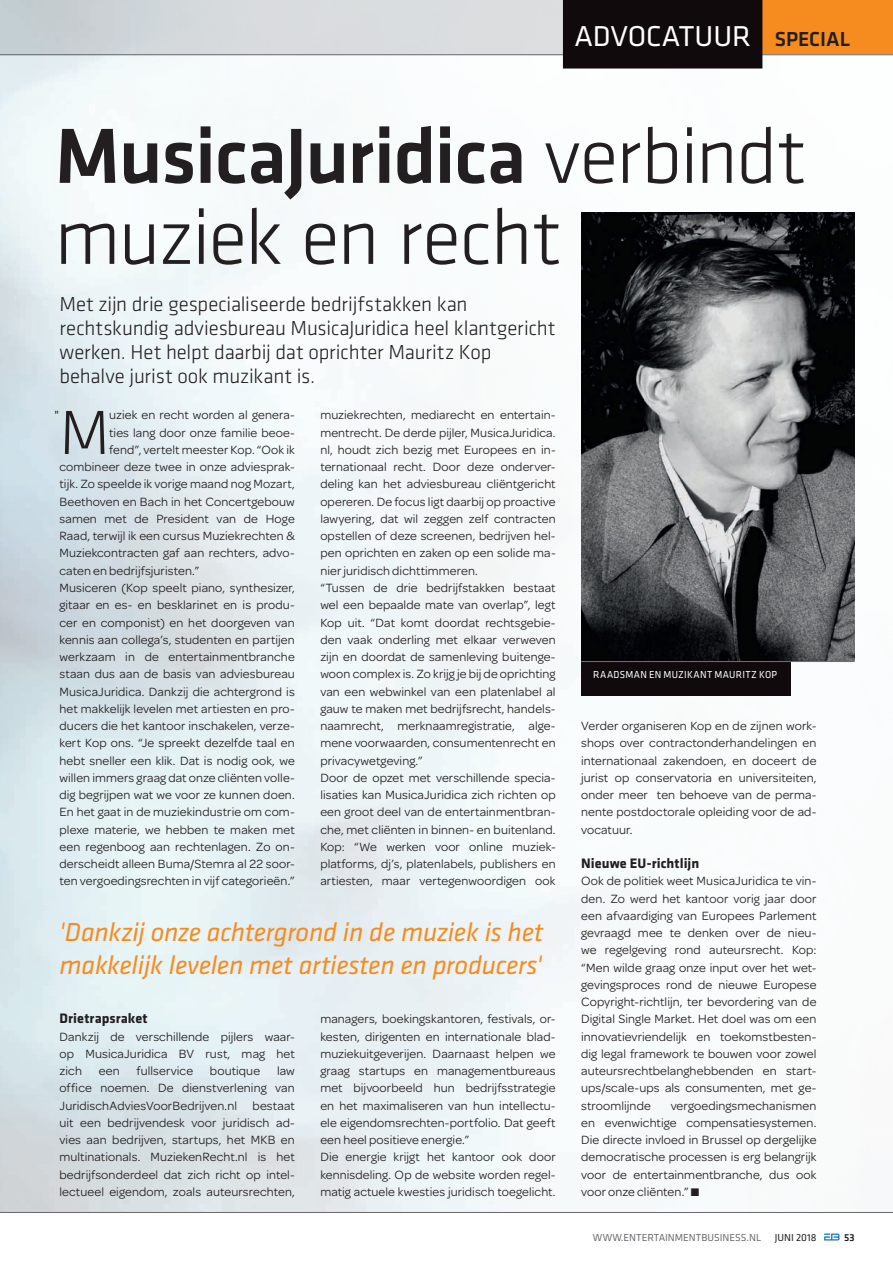
<style>
.page{position:relative;width:893px;height:1263px;background:#fff}
.page>*{position:absolute;margin:0;border:0;box-sizing:border-box;transform-origin:0 0}
.t1{font:300 81px/81px "Klavika";letter-spacing:-.025em;color:#231f20}
.t2{font:300 64.5px "Klavika";color:#231f20}
.t3{font:29.85px "Klavika";color:#fff}
.t4{font:italic 27px/33px "Klavika";letter-spacing:-.01em;color:#f68c1f}
.t5{font:300 21px/24px "Klavika";letter-spacing:-.01em;color:#231f20}
.t6{font:700 14.25px "Klavika";letter-spacing:.005em;color:#231f20}
.t7{font:12.75px/17.2px "Omnes";letter-spacing:.01em;color:#231f20;text-align:justify}
.t8{font:10.5px "Klavika";letter-spacing:.035em;color:#fff;scale:.95 1}
.t9{font:10.5px "Klavika";color:#6c6d70}
.t10{font:10.5px "Klavika";color:#231f20}
.t11{font:500 10.5px "Klavika";color:#231f20}
.s1{font-weight:500;font-size:21px;color:#231f20}
.s2{font-weight:500}
</style>
<div class="page">
<img style="left:0;top:55px;width:893px;height:1157px">
<img style="left:0;top:0;width:893px;height:55px">
<div style="left:762px;top:0;width:131px;height:54px;background:#f68c1f"></div>
<img style="left:581px;top:212px;width:274px;height:449px">
<div style="left:581px;top:661px;width:210px;height:34px;background:#110a0c"></div>
<hr style="left:581px;top:661px;width:274px;height:1px;background:#6c6d70">
<svg style="left:0;top:1212px;width:893px;height:29px"></svg>
<div style="left:563px;top:0;width:199px;height:69px;background:#110a0c"></div>
<svg style="left:824px;top:1233px;width:16px;height:7px"></svg>
<h3 class="t3" style="left:574px;top:17px;width:278px">ADVOCATUUR <span class="s1">SPECIAL</span></h3>
<h1 class="t1" style="left:54px;top:115px;width:754px"><span class="s2">MusicaJuridica</span> verbindt muziek en recht</h1>
<h3 class="t5" style="left:60px;top:292px;width:498px">Met zijn drie gespecialiseerde bedrijfstakken kan rechtskundig adviesbureau MusicaJuridica heel klantgericht werken. Het helpt daarbij dat oprichter Mauritz Kop behalve jurist ook muzikant is.</h3>
<h2 class="t2" style="left:60px;top:394px;width:52px">M</h2>
<p class="t7" style="left:109px;top:406px;width:187px">uziek en recht worden al genera-</p>
<p class="t7" style="left:320px;top:406px;width:237px;text-align:left">muziekrechten, mediarecht en entertain&shy;mentrecht. De derde pijler, MusicaJuridica. nl, houdt zich bezig met Europees en in&shy;ternationaal recht. Door deze onderver&shy;deling kan het adviesbureau cliëntgericht opereren. De focus ligt daarbij op pro active lawyering, dat wil zeggen zelf contracten opstellen of deze screenen, bedrijven hel&shy;pen oprichten en zaken op een solide ma&shy;nier juridisch dichttimmeren.<br>“Tussen de drie bedrijfstakken bestaat wel een bepaalde mate van overlap”, legt Kop uit. “Dat komt doordat rechtsgebie&shy;den vaak onderling met elkaar verweven zijn en doordat de samenleving buitenge&shy;woon complex is. Zo krijg je bij de oprichting van een webwinkel van een platenlabel al gauw te maken met bedrijfsrecht, handels&shy;naamrecht, merknaamregistratie, alge&shy;mene voorwaarden, consumentenrecht en privacy wetgeving.”<br>Door de opzet met verschillende specia&shy;lisaties kan MusicaJuridica zich richten op een groot deel van de entertainmentbran&shy;che, met cliënten in binnen- en buitenland.<br>Kop: “We werken voor online muziek&shy;platforms, dj’s, platenlabels, publishers en artiesten, maar vertegenwoordigen ook</p>
<p class="t7" style="left:54px;top:406px;width:6px">"</p>
<p class="t7" style="left:109px;top:423px;width:187px">ties lang door onze familie beoe-</p>
<p class="t7" style="left:109px;top:440px;width:187px">fend”, vertelt meester Kop. “Ook ik</p>
<p class="t7" style="left:60px;top:458px;width:237px">combineer deze twee in onze adviesprak-</p>
<p class="t7" style="left:60px;top:475px;width:237px">tijk. Zo speelde ik vorige maand nog Mozart,</p>
<p class="t7" style="left:60px;top:492px;width:237px">Beethoven en Bach in het Concertgebouw</p>
<p class="t7" style="left:60px;top:509px;width:237px">samen met de President van de Hoge</p>
<p class="t7" style="left:60px;top:527px;width:237px">Raad, terwijl ik een cursus Muziekrechten &amp;</p>
<p class="t7" style="left:60px;top:544px;width:237px">Muziekcontracten gaf aan rechters, advo-</p>
<p class="t7" style="left:60px;top:561px;width:141px">caten en bedrijfsjuristen.”</p>
<p class="t7" style="left:60px;top:578px;width:237px">Musiceren (Kop speelt piano, synthesizer,</p>
<p class="t7" style="left:60px;top:596px;width:237px">gitaar en es- en besklarinet en is produ-</p>
<p class="t7" style="left:60px;top:613px;width:237px">cer en componist) en het doorgeven van</p>
<p class="t7" style="left:60px;top:630px;width:237px">kennis aan collega’s, studenten en partijen</p>
<p class="t7" style="left:60px;top:647px;width:237px">werkzaam in de entertainmentbranche</p>
<p class="t7" style="left:60px;top:665px;width:237px">staan dus aan de basis van adviesbureau</p>
<p class="t7" style="left:60px;top:682px;width:237px">MusicaJuridica. Dankzij die achtergrond is</p>
<p class="t7" style="left:60px;top:699px;width:237px">het makkelijk levelen met artiesten en pro-</p>
<p class="t7" style="left:60px;top:716px;width:237px">ducers die het kantoor inschakelen, verze-</p>
<p class="t7" style="left:60px;top:734px;width:237px">kert Kop ons. “Je spreekt dezelfde taal en</p>
<p class="t7" style="left:60px;top:751px;width:237px">hebt sneller een klik. Dat is nodig ook, we</p>
<p class="t7" style="left:60px;top:768px;width:237px">willen immers graag dat onze cliënten volle-</p>
<p class="t7" style="left:60px;top:785px;width:237px">dig begrijpen wat we voor ze kunnen doen.</p>
<p class="t7" style="left:60px;top:803px;width:237px">En het gaat in de muziekindustrie om com-</p>
<p class="t7" style="left:60px;top:820px;width:237px">plexe materie, we hebben te maken met</p>
<p class="t7" style="left:60px;top:837px;width:237px">een regenboog aan rechtenlagen. Zo on-</p>
<p class="t7" style="left:60px;top:854px;width:237px">derscheidt alleen Buma/Stemra al 22 soor-</p>
<p class="t7" style="left:60px;top:872px;width:237px">ten vergoedingsrechten in vijf categorieën.”</p>
<h3 class="t4" style="left:60px;top:914px;width:485px">'Dankzij onze achtergrond in de muziek is het makkelijk levelen met artiesten en producers'</h3>
<p class="t6" style="left:60px;top:1008px;width:90px">Drietrapsraket</p>
<p class="t7" style="left:60px;top:1027px;width:237px">Dankzij de verschillende pijlers waar&shy;op MusicaJuridica BV rust, mag het zich</p>
<p class="t7" style="left:99px;top:1061px;width:22px">een</p>
<p class="t7" style="left:136px;top:1061px;width:58px">fullservice</p>
<p class="t7" style="left:210px;top:1061px;width:52px">boutique</p>
<p class="t7" style="left:60px;top:1061px;width:237px;text-indent:217px">law office noemen. De dienstverlening van JuridischAdviesVoorBedrijven.nl bestaat uit een bedrijvendesk voor juridisch ad&shy;vies aan bedrijven, startups, het MKB en multinationals. MuziekenRecht.nl is het bedrijfsonderdeel dat zich richt op intel&shy;lectueel eigendom, zoals auteursrechten,</p>
<p class="t7" style="left:320px;top:1010px;width:237px;text-align:left">managers, boekingskantoren, festivals, or&shy;kesten, dirigenten en internationale blad&shy;muziekuitgeverijen. Daarnaast helpen we graag startups en managementbureaus met bijvoorbeeld hun bedrijfsstrategie en het maximaliseren van hun intellectu&shy;ele eigendomsrechten-portfolio. Dat geeft een heel positieve energie.”<br>Die energie krijgt het kantoor ook door kennisdeling. Op de website worden regel&shy;matig actuele kwesties juridisch toegelicht.</p>
<p class="t8" style="left:593px;top:668px;width:195px">RAADSMAN EN MUZIKANT MAURITZ KOP</p>
<p class="t7" style="left:581px;top:716px;width:237px">Verder organiseren Kop en de zijnen work&shy;shops over contractonderhandelingen en internationaal zakendoen, en doceert de jurist op conservatoria en universiteiten, onder meer ten behoeve van de perma&shy;nente postdoctorale opleiding voor de ad&shy;vocatuur.</p>
<p class="t6" style="left:581px;top:853px;width:120px">Nieuwe EU-richtlijn</p>
<p class="t7" style="left:581px;top:872px;width:237px">Ook de politiek weet MusicaJuridica te vin&shy;den. Zo werd het kantoor vorig jaar door een afvaardiging van Europees Parlement gevraagd mee te denken over de nieu&shy;we regelgeving rond auteursrecht. Kop: “Men wilde graag onze input over het wet&shy;gevingsproces rond de nieuwe Europese Copyright-richtlijn, ter bevordering van de Digital Single Market. Het doel was om een innovatievriendelijk en toekomstbesten&shy;dig legal framework te bouwen voor zowel auteursrechtbelanghebbenden en start&shy;ups/scale-ups als consumenten, met ge&shy;stroomlijnde</p>
<p class="t7" style="left:581px;top:1096px;width:237px;text-indent:90px">vergoedingsmechanismen en evenwichtige compensatiesystemen.<br>Die directe invloed in Brussel op dergelijke democratische processen is erg belangrijk voor de entertainmentbranche, dus ook voor onze cliënten.” ◾</p>
<p class="t9" style="left:593px;top:1230px;width:170px">WWW.ENTERTAINMENTBUSINESS.NL</p>
<p class="t10" style="left:775px;top:1230px;width:43px">JUNI 2018</p>
<p class="t11" style="left:844px;top:1230px;width:12px">53</p>
</div>
